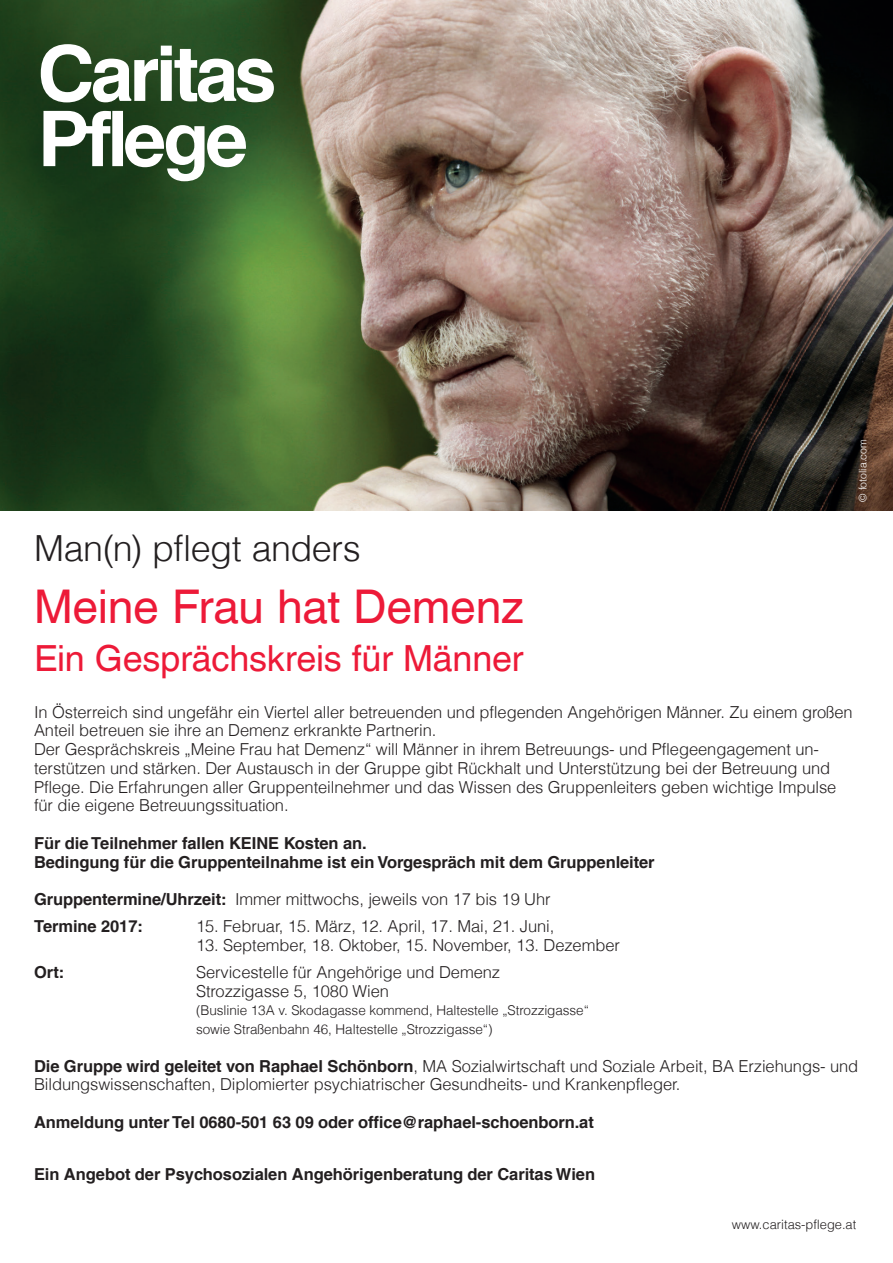
<style>
.page{position:relative;width:893px;height:1263px;background:#fff}
.page>*{position:absolute;margin:0;border:0;box-sizing:border-box;transform-origin:0 0}
.t1{font:46.5px "Helvetica LT Com";letter-spacing:-.01em;color:#ed1a38}
.t2{font:36px "Helvetica LT Com";letter-spacing:-.01em;color:#ed1a38}
.t3{font:300 36px "Helvetica LT Com";letter-spacing:-.015em;color:#231f20}
.t4{font:300 16.5px/18.8px "Helvetica LT Com";letter-spacing:-.005em;color:#231f20}
.t5{font:700 16.5px/18.8px "Helvetica LT Com";letter-spacing:-.005em;color:#231f20}
.t6{font:300 13.5px/18.8px "Helvetica LT Com";letter-spacing:-.005em;color:#231f20}
.t7{font:300 12.9px "Helvetica LT Com";color:#231f20}
.t8{font:300 10.5px "Helvetica LT Com";color:#fff}
.s1{font-weight:300}
.s2{font-weight:700}
</style>
<div class="page">
<img style="left:0;top:0;width:893px;height:510px">
<svg style="left:41px;top:44px;width:233px;height:58px"></svg>
<svg style="left:44px;top:111px;width:203px;height:70px"></svg>
<p class="t8" style="left:856px;top:502px;width:64px;rotate:-90deg">© fotolia.com</p>
<h2 class="t3" style="left:34px;top:525px;width:328px">Man(n) pflegt anders</h2>
<h1 class="t1" style="left:34px;top:580px;width:491px">Meine Frau hat Demenz</h1>
<h2 class="t2" style="left:34px;top:637px;width:491px">Ein Gesprächskreis für Männer</h2>
<p class="t4" style="left:34px;top:702px;width:820px">In Österreich sind ungefähr ein Viertel aller betreuenden und pflegenden Angehörigen Männer. Zu einem großen Anteil betreuen sie ihre an Demenz erkrankte Partnerin.<br>Der Gesprächskreis „Meine Frau hat Demenz“ will Männer in ihrem Betreuungs- und Pflegeengagement un&shy;terstützen und stärken. Der Austausch in der Gruppe gibt Rückhalt und Unterstützung bei der Betreuung und Pflege. Die Erfahrungen aller Gruppenteilnehmer und das Wissen des Gruppenleiters geben wichtige Impulse für die eigene Betreuungssituation.</p>
<p class="t5" style="left:34px;top:834px;width:622px">Für die Teilnehmer fallen KEINE Kosten an.<br>Bedingung für die Gruppenteilnahme ist ein Vorgespräch mit dem Gruppenleiter</p>
<p class="t5" style="left:34px;top:886px;width:518px;line-height:27px">Gruppentermine/Uhrzeit: <span class="s1">Immer mittwochs, jeweils von 17 bis 19 Uhr<br></span>Termine 2017:</p>
<p class="t4" style="left:196px;top:917px;width:360px">15. Februar, 15. März, 12. April, 17. Mai, 21. Juni,</p>
<p class="t4" style="left:196px;top:935px;width:425px">13. September, 18. Oktober, 15. November, 13. Dezember</p>
<p class="t5" style="left:34px;top:963px;width:32px">Ort:</p>
<p class="t4" style="left:196px;top:962px;width:306px">Servicestelle für Angehörige und Demenz<br>Strozzigasse 5, 1080 Wien</p>
<p class="t6" style="left:196px;top:1001px;width:394px">(Buslinie 13A v. Skodagasse kommend, Haltestelle „Strozzigasse“ sowie Straßenbahn 46, Haltestelle „Strozzigasse“)</p>
<p class="t4" style="left:34px;top:1056px;width:826px"><span class="s2">Die Gruppe wird geleitet von Raphael Schönborn</span>, MA Sozialwirtschaft und Soziale Arbeit, BA Erziehungs- und<br>Bildungswissenschaften, Diplomierter psychiatrischer Gesundheits- und Krankenpfleger.</p>
<p class="t5" style="left:34px;top:1113px;width:561px">Anmeldung unter Tel 0680-501 63 09 oder office@raphael-schoenborn.at</p>
<p class="t5" style="left:34px;top:1165px;width:563px">Ein Angebot der Psychosozialen Angehörigenberatung der Caritas Wien</p>
<p class="t7" style="left:732px;top:1216px;width:126px">www.caritas-pflege.at</p>
</div>
